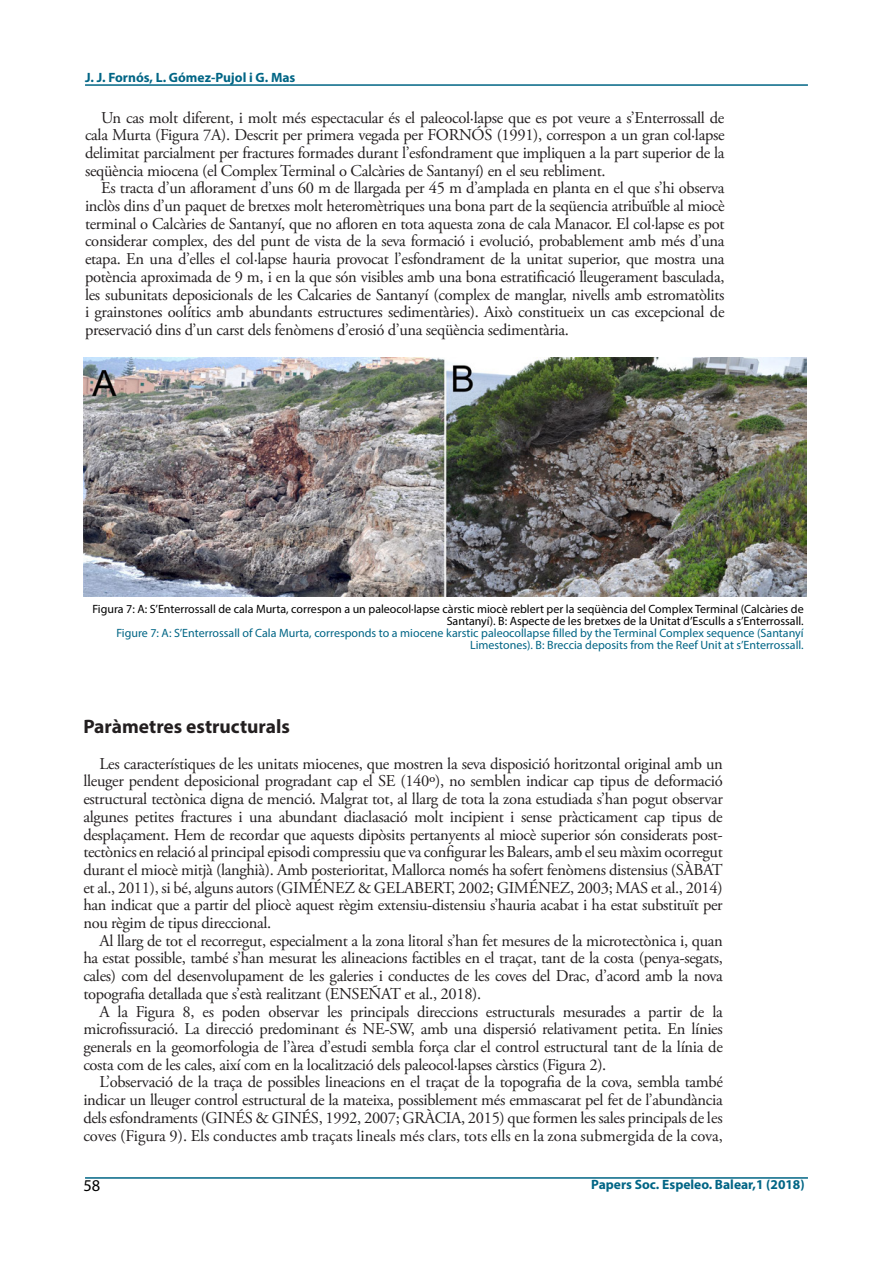
<style>
.page{position:relative;width:893px;height:1263px;background:#fff}
.page>*{position:absolute;margin:0;border:0;box-sizing:border-box;transform-origin:0 0}
.t1{font:700 19.5px "Myriad Pro";color:#231f20}
.t2{font:16.5px/17.7px "Adobe Garamond Pro";letter-spacing:-.02em;color:#231f20;text-align:justify}
.t3{font:16.5px "Myriad Pro";color:#000}
.t4{font:700 13.5px "Myriad Pro";color:#006585}
.t5{font:12px/12px "Myriad Pro";color:#000;text-align:right}
.t6{font:12px/12px "Myriad Pro";color:#006585;text-align:right}
</style>
<div class="page">
<hr style="left:85px;top:1177px;width:723px;height:2px;background:#006585">
<hr style="left:85px;top:84px;width:723px;height:2px;background:#006585">
<img style="left:83px;top:357px;width:723px;height:240px">
<p class="t4" style="left:85px;top:68px;width:212px">J. J. Fornós, L. Gómez-Pujol i G. Mas</p>
<p class="t2" style="left:85px;top:109px;width:641px;text-indent:16px">Un cas molt diferent, i molt més espectacular és el paleocol·lapse que es pot veure a s’Enterrossall de cala Murta (Figura 7A). Descrit per primera vegada per FORNÓS (1991), correspon a un gran col·lapse delimitat parcialment per fractures formades durant l’esfondrament que impliquen a la part superior de la seqüència miocena (el Complex Terminal o Calcàries de Santanyí) en el seu rebliment.</p>
<p class="t2" style="left:85px;top:180px;width:641px;text-indent:16px">Es tracta d’un aflorament d’uns 60 m de llargada per 45 m d’amplada en planta en el que s’hi observa inclòs dins d’un paquet de bretxes molt heteromètriques una bona part de la seqüencia atribuïble al miocè terminal o Calcàries de Santanyí, que no afloren en tota aquesta zona de cala Manacor. El col·lapse es pot considerar complex, des del punt de vista de la seva formació i evolució, probablement amb més d’una etapa. En una d’elles el col·lapse hauria provocat l’esfondrament de la unitat superior, que mostra una potència aproximada de 9 m, i en la que són visibles amb una bona estratificació lleugerament basculada, les subunitats deposicionals de les Calcaries de Santanyí (complex de manglar, nivells amb estromatòlits i grainstones oolítics amb abundants estructures sedimentàries). Això constitueix un cas excepcional de preservació dins d’un carst dels fenòmens d’erosió d’una seqüència sedimentària.</p>
<p class="t5" style="left:92px;top:603px;width:713px">Figura 7: A: S’Enterrossall de cala Murta, correspon a un paleocol·lapse càrstic miocè reblert per la seqüència del Complex Terminal (Calcàries de<br>Santanyí). B: Aspecte de les bretxes de la Unitat d’Esculls a s’Enterrossall.</p>
<p class="t6" style="left:116px;top:627px;width:689px">Figure 7: A: S’Enterrossall of Cala Murta, corresponds to a miocene karstic paleocollapse filled by the Terminal Complex sequence (Santanyí<br>Limestones). B: Breccia deposits from the Reef Unit at s’Enterrossall.</p>
<p class="t1" style="left:83px;top:714px;width:208px">Paràmetres estructurals</p>
<p class="t2" style="left:83px;top:755px;width:641px;text-indent:16px">Les característiques de les unitats miocenes, que mostren la seva disposició horitzontal original amb un lleuger pendent deposicional progradant cap el SE (140º), no semblen indicar cap tipus de deformació estructural tectònica digna de menció. Malgrat tot, al llarg de tota la zona estudiada s’han pogut observar algunes petites fractures i una abundant diaclasació molt incipient i sense pràcticament cap tipus de desplaçament. Hem de recordar que aquests dipòsits pertanyents al miocè superior són considerats post&shy;tectònics en relació al principal episodi compressiu que va configurar les Balears, amb el seu màxim ocorregut durant el miocè mitjà (langhià). Amb posterioritat, Mallorca només ha sofert fenòmens distensius (SÀBAT et al., 2011), si bé, alguns autors (GIMÉNEZ &amp; GELABERT, 2002; GIMÉNEZ, 2003; MAS et al., 2014) han indicat que a partir del pliocè aquest règim extensiu-distensiu s’hauria acabat i ha estat substituït per nou règim de tipus direccional.</p>
<p class="t2" style="left:83px;top:932px;width:641px;text-indent:16px">Al llarg de tot el recorregut, especialment a la zona litoral s’han fet mesures de la microtectònica i, quan ha estat possible, també s’han mesurat les alineacions factibles en el traçat, tant de la costa (penya-segats, cales) com del desenvolupament de les galeries i conductes de les coves del Drac, d’acord amb la nova topografia detallada que s’està realitzant (ENSEÑAT et al., 2018).</p>
<p class="t2" style="left:83px;top:1003px;width:641px;text-indent:16px">A la Figura 8, es poden observar les principals direccions estructurals mesurades a partir de la microfissuració. La direcció predominant és NE-SW, amb una dispersió relativament petita. En línies generals en la geomorfologia de l’àrea d’estudi sembla força clar el control estructural tant de la línia de costa com de les cales, així com en la localització dels paleocol·lapses càrstics (Figura 2).</p>
<p class="t2" style="left:83px;top:1074px;width:641px;text-indent:16px">L’observació de la traça de possibles lineacions en el traçat de la topografia de la cova, sembla també indicar un lleuger control estructural de la mateixa, possiblement més emmascarat pel fet de l’abundància dels esfondraments (GINÉS &amp; GINÉS, 1992, 2007; GRÀCIA, 2015) que formen les sales principals de les coves (Figura 9). Els conductes amb traçats lineals més clars, tots ells en la zona submergida de la cova,</p>
<p class="t3" style="left:83px;top:1175px;width:18px">58</p>
<p class="t4" style="left:591px;top:1176px;width:215px">Papers Soc. Espeleo. Balear,1 (2018)</p>
</div>
